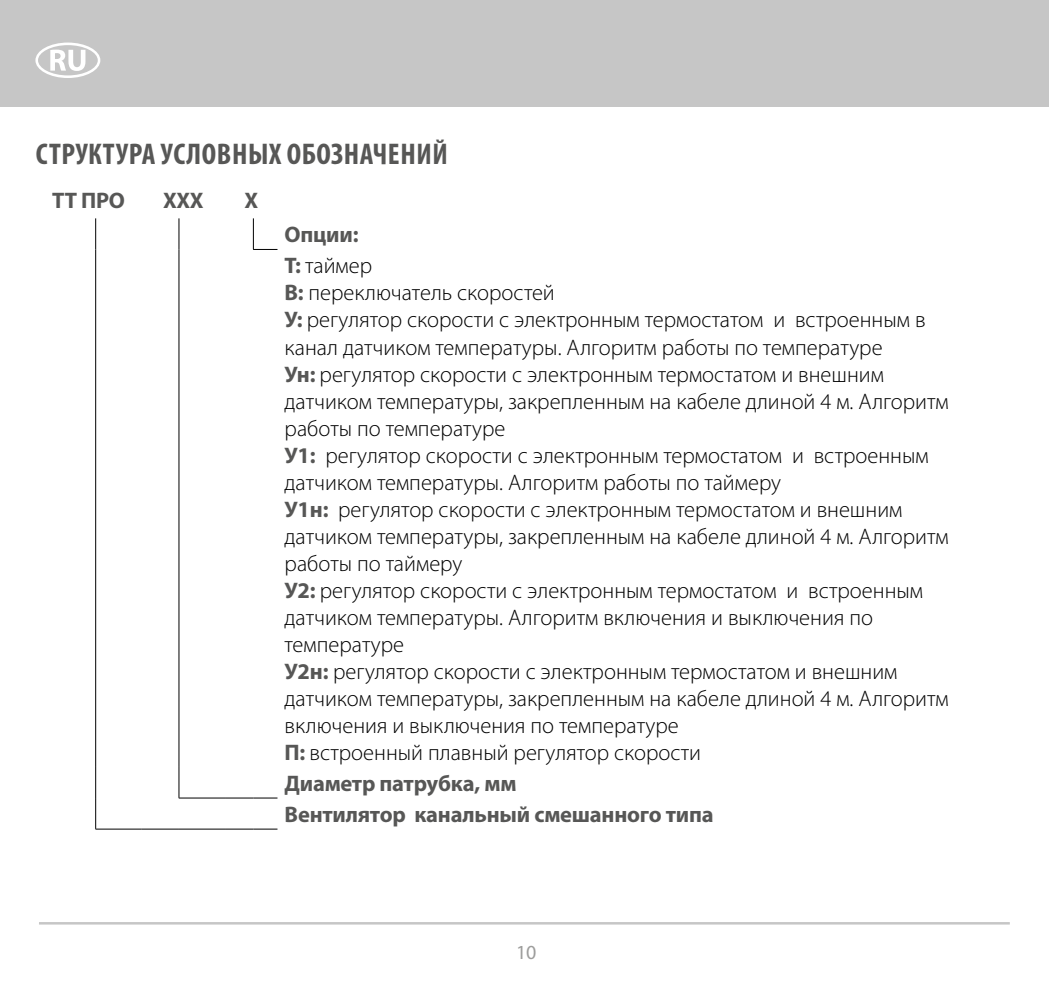
<style>
.page{position:relative;width:1049px;height:993px;background:#fff}
.page>*{position:absolute;margin:0;border:0;box-sizing:border-box;transform-origin:0 0}
.t1{font:700 condensed 30px "Myriad Pro";letter-spacing:.02em;color:#575756}
.t2{font:300 22.5px/27px "Myriad Pro";color:#000}
.t3{font:700 22.5px/31px "Myriad Pro";letter-spacing:-.01em;color:#575756}
.t4{font:20px "Myriad Pro";color:#9d9d9c}
.s1{font-weight:300;color:#000}
.s2{font-weight:700;color:#575756}
</style>
<div class="page">
<div style="left:0;top:0;width:1049px;height:106px;background:#c6c6c6"></div>
<svg style="left:35px;top:43px;width:65px;height:35px"></svg>
<hr style="left:39px;top:921px;width:971px;height:3px;background:#c6c6c6">
<hr style="left:253px;top:218px;width:1px;height:31px;background:#000">
<svg style="left:253px;top:249px;width:24px;height:1px"></svg>
<hr style="left:179px;top:218px;width:1px;height:31px;background:#000">
<hr style="left:179px;top:249px;width:1px;height:517px;background:#000">
<hr style="left:95px;top:218px;width:1px;height:31px;background:#000">
<hr style="left:95px;top:249px;width:1px;height:517px;background:#000">
<hr style="left:95px;top:766px;width:1px;height:31px;background:#000">
<hr style="left:95px;top:797px;width:1px;height:31px;background:#000">
<hr style="left:95px;top:828px;width:47px;height:1px;background:#000">
<hr style="left:142px;top:828px;width:37px;height:1px;background:#000">
<hr style="left:179px;top:828px;width:46px;height:1px;background:#000">
<svg style="left:225px;top:828px;width:52px;height:1px"></svg>
<hr style="left:179px;top:766px;width:1px;height:31px;background:#000">
<hr style="left:179px;top:797px;width:46px;height:1px;background:#000">
<svg style="left:225px;top:797px;width:52px;height:1px"></svg>
<h1 class="t1" style="left:36px;top:135px;width:413px">СТРУКТУРА УСЛОВНЫХ ОБОЗНАЧЕНИЙ</h1>
<p class="t3" style="left:52px;top:184px;width:75px">ТТ ПРО</p>
<p class="t3" style="left:163px;top:184px;width:42px">XXX</p>
<p class="t3" style="left:244px;top:184px;width:15px">X</p>
<p class="t3" style="left:285px;top:218px;width:89px">Опции:<br>Т: <span class="s1">таймер</span></p>
<p class="t2" style="left:285px;top:280px;width:666px"><span class="s2">В:</span> переключатель скоростей<br><span class="s2">У:</span> регулятор скорости с электронным термостатом и встроенным в канал датчиком температуры. Алгоритм работы по температуре<br><span class="s2">Ун:</span> регулятор скорости с электронным термостатом и внешним датчиком температуры, закрепленным на кабеле длиной 4 м. Алгоритм работы по температуре<br><span class="s2">У1:</span> регулятор скорости с электронным термостатом и встроенным датчиком температуры. Алгоритм работы по таймеру<br><span class="s2">У1н:</span> регулятор скорости с электронным термостатом и внешним датчиком температуры, закрепленным на кабеле длиной 4 м. Алгоритм работы по таймеру<br><span class="s2">У2:</span> регулятор скорости с электронным термостатом и встроенным датчиком температуры. Алгоритм включения и выключения по температуре<br><span class="s2">У2н:</span> регулятор скорости с электронным термостатом и внешним датчиком температуры, закрепленным на кабеле длиной 4 м. Алгоритм включения и выключения по температуре<br><span class="s2">П:</span> встроенный плавный регулятор скорости</p>
<p class="t3" style="left:285px;top:766px;width:431px">Диаметр патрубка, мм<br>Вентилятор канальный смешанного типа</p>
<p class="t4" style="left:516px;top:939px;width:22px">10</p>
</div>
